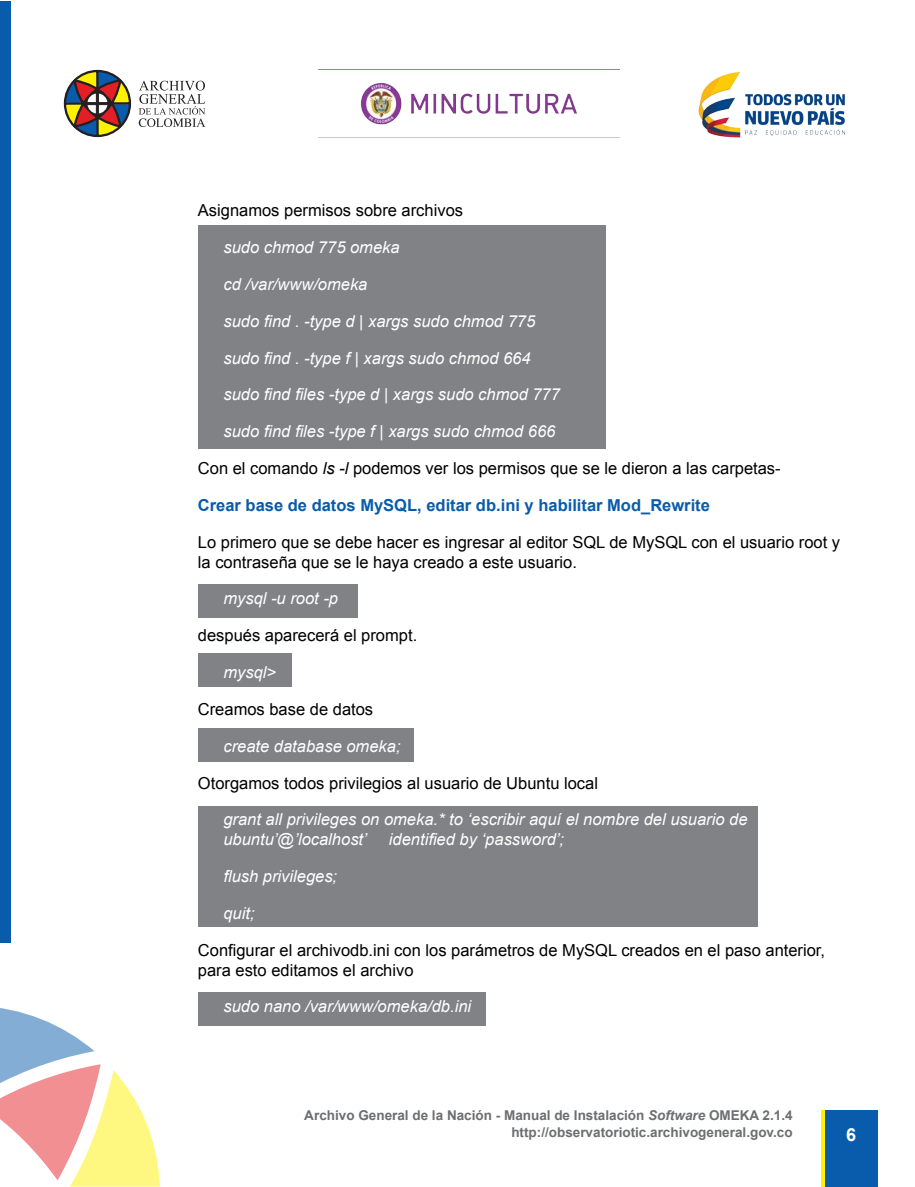
<style>
.page{position:relative;width:915px;height:1187px;background:#fff}
.page>*{position:absolute;margin:0;border:0;box-sizing:border-box;transform-origin:0 0}
.t1{font:700 18px "Arial";color:#fff}
.t2{font:16.5px/19.8px "Arial";color:#000}
.t3{font:italic 16.5px/19.8px "Arial";color:#fff}
.t4{font:700 16.5px "Arial";color:#085cab}
.t5{font:700 13.5px "Arial";color:#6d6e71}
.s1{font-style:italic}
</style>
<div class="page">
<svg style="left:63px;top:69px;width:69px;height:69px"></svg>
<svg style="left:87px;top:93px;width:20px;height:21px"></svg>
<hr style="left:96px;top:91px;width:2px;height:25px;background:#241f21">
<div style="left:85px;top:102px;width:25px;height:3px;background:#241f21;border:1px solid #241f21"></div>
<svg style="left:139px;top:81px;width:66px;height:46px"></svg>
<img style="left:698px;top:71px;width:147px;height:67px">
<img style="left:360px;top:83px;width:217px;height:42px">
<div style="left:821px;top:1110px;width:14px;height:76px;background:#fff200"></div>
<div style="left:824px;top:1110px;width:52px;height:76px;background:#085cab"></div>
<svg style="left:0;top:1008px;width:160px;height:178px"></svg>
<div style="left:0;top:1px;width:11px;height:942px;background:#085cab"></div>
<div style="left:198px;top:584px;width:159px;height:33px;background:#808285"></div>
<div style="left:198px;top:653px;width:93px;height:33px;background:#808285"></div>
<div style="left:198px;top:728px;width:216px;height:33px;background:#808285"></div>
<div style="left:198px;top:991px;width:287px;height:34px;background:#808285"></div>
<div style="left:198px;top:806px;width:559px;height:121px;background:#808285"></div>
<div style="left:198px;top:225px;width:407px;height:224px;background:#808285"></div>
<p class="t2" style="left:198px;top:200px;width:266px">Asignamos permisos sobre archivos</p>
<p class="t3" style="left:223px;top:237px;width:178px">sudo chmod 775 omeka</p>
<p class="t3" style="left:223px;top:274px;width:145px">cd /var/www/omeka</p>
<p class="t3" style="left:223px;top:311px;width:313px">sudo find . -type d | xargs sudo chmod 775</p>
<p class="t3" style="left:223px;top:348px;width:308px">sudo find . -type f | xargs sudo chmod 664</p>
<p class="t3" style="left:223px;top:385px;width:338px">sudo find files -type d | xargs sudo chmod 777</p>
<p class="t3" style="left:223px;top:421px;width:333px">sudo find files -type f | xargs sudo chmod 666</p>
<p class="t2" style="left:198px;top:458px;width:584px">Con el comando <span class="s1">ls -l</span> podemos ver los permisos que se le dieron a las carpetas-</p>
<p class="t4" style="left:198px;top:496px;width:513px">Crear base de datos MySQL, editar db.ini y habilitar Mod_Rewrite</p>
<p class="t2" style="left:198px;top:532px;width:643px">Lo primero que se debe hacer es ingresar al editor SQL de MySQL con el usuario root y la contraseña que se le haya creado a este usuario.</p>
<p class="t3" style="left:223px;top:588px;width:116px">mysql -u root -p</p>
<p class="t2" style="left:198px;top:625px;width:221px">después aparecerá el prompt.</p>
<p class="t3" style="left:223px;top:662px;width:54px">mysql&gt;</p>
<p class="t2" style="left:198px;top:699px;width:177px">Creamos base de datos</p>
<p class="t3" style="left:223px;top:736px;width:179px">create database omeka;</p>
<p class="t2" style="left:198px;top:772px;width:401px">Otorgamos todos privilegios al usuario de Ubuntu local</p>
<p class="t3" style="left:223px;top:809px;width:525px">grant all privileges on omeka.* to ‘escribir aquí el nombre del usuario de ubuntu’@’localhost’</p>
<p class="t3" style="left:389px;top:829px;width:177px">identified by ‘password’;</p>
<p class="t3" style="left:223px;top:866px;width:115px">flush privileges;</p>
<p class="t3" style="left:223px;top:903px;width:33px">quit;</p>
<p class="t2" style="left:198px;top:940px;width:628px">Configurar el archivodb.ini con los parámetros de MySQL creados en el paso anterior, para esto editamos el archivo</p>
<p class="t3" style="left:223px;top:996px;width:249px">sudo nano /var/www/omeka/db.ini</p>
<p class="t5" style="left:304px;top:1107px;width:489px">Archivo General de la Nación - Manual de Instalación <span class="s1">Software</span> OMEKA 2.1.4</p>
<p class="t5" style="left:511px;top:1125px;width:283px">http://observatoriotic.archivogeneral.gov.co</p>
<p class="t1" style="left:845px;top:1124px;width:12px">6</p>
</div>
